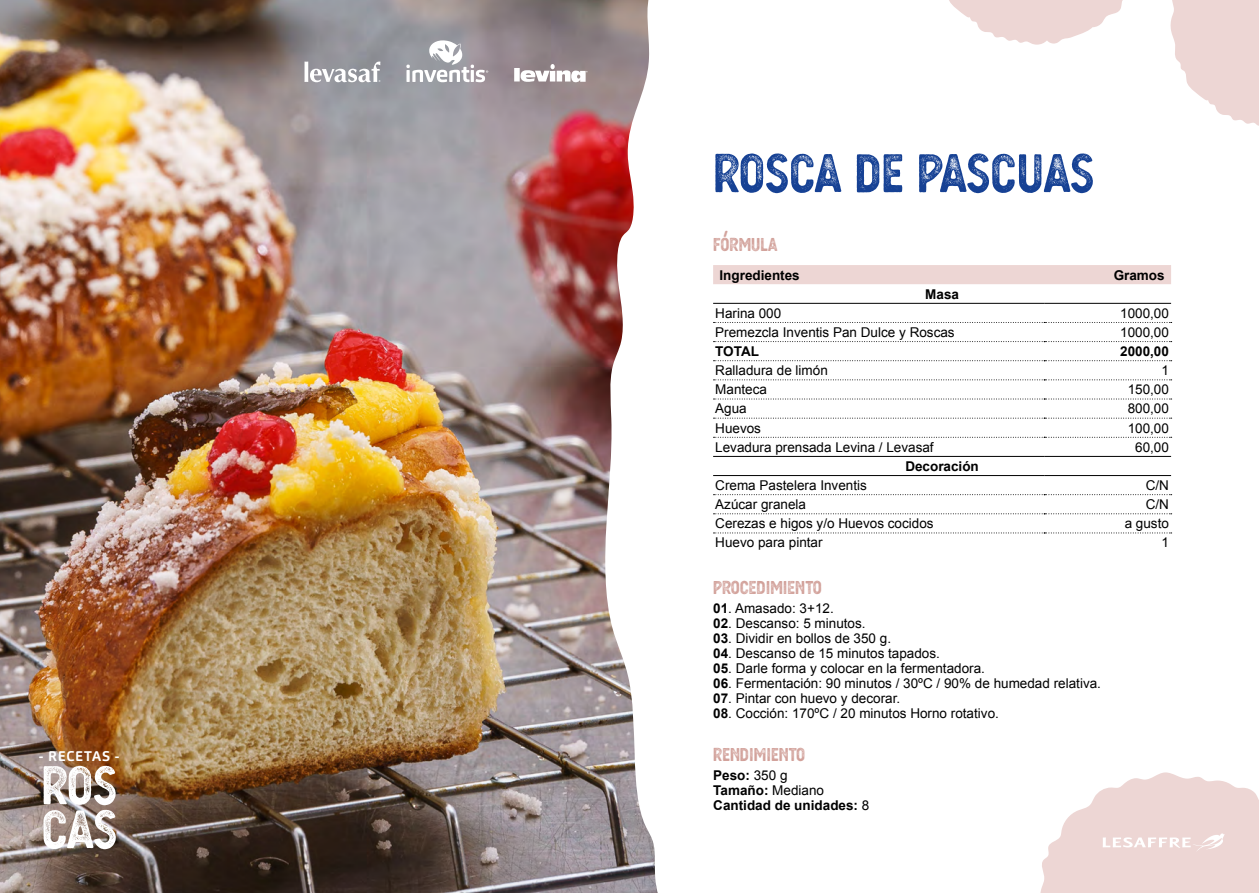
<style>
.page{position:relative;width:1259px;height:893px;background:#fff}
.page>*{position:absolute;margin:0;border:0;box-sizing:border-box;transform-origin:0 0}
.t1{font:52.5px "Berringer Aged";color:#164194}
.t2{font:52.2px/44px "Berringer Aged";letter-spacing:-.015em;color:#fff}
.t3{font:18px "Berringer Aged";color:#d2a19a}
.t4{font:700 13.95px "Carnas";letter-spacing:.05em;color:#fff}
.t5{font:13.5px "Arial";color:#000}
.t6{font:700 13.5px/15px "Arial";color:#000}
.s1{font-weight:700}
.s2{font-weight:400}
</style>
<div class="page">
<img style="left:0;top:0;width:604px;height:893px">
<svg style="left:604px;top:0;width:569px;height:893px"></svg>
<svg style="left:1170px;top:0;width:89px;height:128px"></svg>
<svg style="left:931px;top:0;width:209px;height:45px"></svg>
<div style="left:713px;top:265px;width:458px;height:19px;background:#edd6d4"></div>
<svg style="left:713px;top:322px;width:458px;height:1px"></svg>
<svg style="left:713px;top:360px;width:458px;height:1px"></svg>
<svg style="left:713px;top:379px;width:458px;height:1px"></svg>
<svg style="left:713px;top:399px;width:458px;height:1px"></svg>
<svg style="left:713px;top:341px;width:458px;height:1px"></svg>
<svg style="left:713px;top:418px;width:458px;height:1px"></svg>
<svg style="left:713px;top:437px;width:458px;height:1px"></svg>
<svg style="left:713px;top:494px;width:458px;height:1px"></svg>
<svg style="left:713px;top:513px;width:458px;height:1px"></svg>
<svg style="left:713px;top:533px;width:458px;height:1px"></svg>
<hr style="left:713px;top:303px;width:331px;height:1px;background:#000">
<hr style="left:1044px;top:303px;width:127px;height:1px;background:#000">
<hr style="left:713px;top:456px;width:331px;height:1px;background:#000">
<hr style="left:1044px;top:456px;width:127px;height:1px;background:#000">
<hr style="left:713px;top:475px;width:331px;height:1px;background:#000">
<hr style="left:1044px;top:475px;width:127px;height:1px;background:#000">
<svg style="left:406px;top:39px;width:82px;height:43px"></svg>
<div style="left:514px;top:68px;width:6px;height:13px;background:#fff"></div>
<svg style="left:520px;top:64px;width:67px;height:19px"></svg>
<svg style="left:304px;top:61px;width:76px;height:21px"></svg>
<svg style="left:1039px;top:772px;width:220px;height:121px"></svg>
<p class="t4" style="left:39px;top:747px;width:82px">- RECETAS -</p>
<h2 class="t2" style="left:41px;top:763px;width:77px">ROS<br>CAS</h2>
<h1 class="t1" style="left:713px;top:132px;width:382px">ROSCA DE PASCUAS</h1>
<h3 class="t3" style="left:713px;top:231px;width:66px">FÓRMULA</h3>
<p class="t6" style="left:719px;top:268px;width:82px">Ingredientes</p>
<p class="t6" style="left:1113px;top:268px;width:53px">Gramos</p>
<p class="t6" style="left:925px;top:287px;width:35px">Masa</p>
<p class="t5" style="left:715px;top:304px;width:68px">Harina 000</p>
<p class="t5" style="left:1120px;top:304px;width:50px">1000,00</p>
<p class="t5" style="left:715px;top:323px;width:241px">Premezcla Inventis Pan Dulce y Roscas</p>
<p class="t5" style="left:1120px;top:323px;width:50px">1000,00</p>
<p class="t6" style="left:715px;top:344px;width:45px">TOTAL</p>
<p class="t6" style="left:1120px;top:344px;width:50px">2000,00</p>
<p class="t5" style="left:715px;top:362px;width:114px">Ralladura de limón</p>
<p class="t5" style="left:1161px;top:362px;width:9px">1</p>
<p class="t5" style="left:715px;top:381px;width:53px">Manteca</p>
<p class="t5" style="left:1127px;top:381px;width:43px">150,00</p>
<p class="t5" style="left:715px;top:400px;width:33px">Agua</p>
<p class="t5" style="left:1127px;top:400px;width:43px">800,00</p>
<p class="t5" style="left:715px;top:419px;width:47px">Huevos</p>
<p class="t5" style="left:1127px;top:419px;width:43px">100,00</p>
<p class="t5" style="left:715px;top:438px;width:220px">Levadura prensada Levina / Levasaf</p>
<p class="t5" style="left:1135px;top:438px;width:35px">60,00</p>
<p class="t6" style="left:905px;top:459px;width:75px">Decoración</p>
<p class="t5" style="left:715px;top:476px;width:153px">Crema Pastelera Inventis</p>
<p class="t5" style="left:1145px;top:476px;width:25px">C/N</p>
<p class="t5" style="left:715px;top:495px;width:92px">Azúcar granela</p>
<p class="t5" style="left:1145px;top:495px;width:25px">C/N</p>
<p class="t5" style="left:715px;top:515px;width:220px">Cerezas e higos y/o Huevos cocidos</p>
<p class="t5" style="left:1124px;top:515px;width:46px">a gusto</p>
<p class="t5" style="left:715px;top:534px;width:109px">Huevo para pintar</p>
<p class="t5" style="left:1161px;top:534px;width:9px">1</p>
<h3 class="t3" style="left:713px;top:574px;width:110px">PROCEDIMIENTO</h3>
<p class="t5" style="left:713px;top:600px;width:122px"><span class="s1">01</span>. Amasado: 3+12.</p>
<p class="t5" style="left:713px;top:615px;width:154px"><span class="s1">02</span>. Descanso: 5 minutos.</p>
<p class="t5" style="left:713px;top:630px;width:179px"><span class="s1">03</span>. Dividir en bollos de 350 g.</p>
<p class="t5" style="left:713px;top:645px;width:228px"><span class="s1">04</span>. Descanso de 15 minutos tapados.</p>
<p class="t5" style="left:713px;top:660px;width:273px"><span class="s1">05</span>. Darle forma y colocar en la fermentadora.</p>
<p class="t5" style="left:713px;top:675px;width:389px"><span class="s1">06</span>. Fermentación: 90 minutos / 30ºC / 90% de humedad relativa.</p>
<p class="t5" style="left:713px;top:690px;width:188px"><span class="s1">07</span>. Pintar con huevo y decorar.</p>
<p class="t5" style="left:713px;top:705px;width:287px"><span class="s1">08</span>. Cocción: 170ºC / 20 minutos Horno rotativo.</p>
<h3 class="t3" style="left:713px;top:740px;width:93px">RENDIMIENTO</h3>
<p class="t6" style="left:713px;top:768px;width:158px">Peso: <span class="s2">350 g<br></span>Tamaño: <span class="s2">Mediano<br></span>Cantidad de unidades: <span class="s2">8</span></p>
</div>
